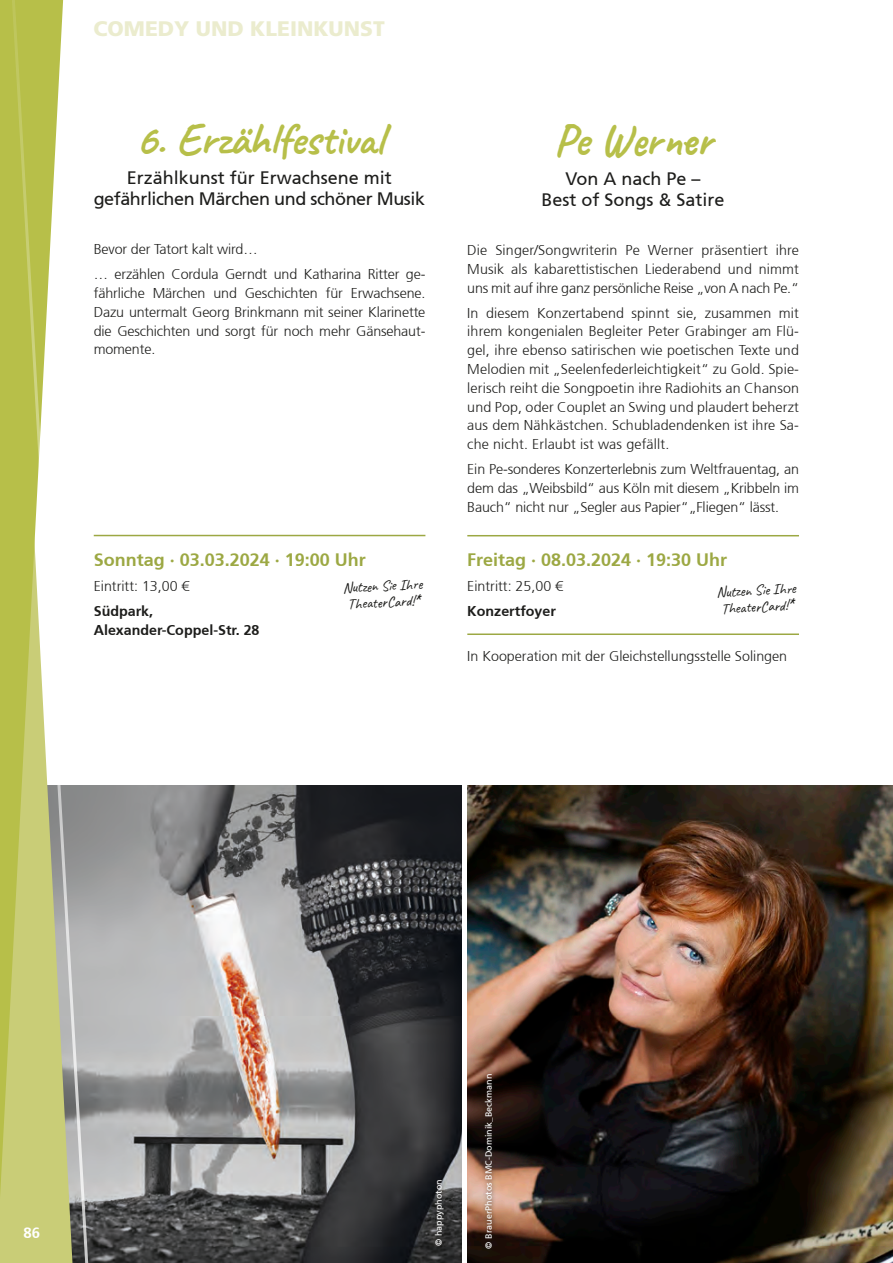
<style>
.page{position:relative;width:893px;height:1263px;background:#fff}
.page>*{position:absolute;margin:0;border:0;box-sizing:border-box;transform-origin:0 0}
.t1{font:700 45px "Caveat";letter-spacing:-.01em;color:#b7bf49}
.t2{font:900 21px "Frutiger LT Std";color:#ebecce}
.t3{font:18px/21.6px "Frutiger";letter-spacing:-.025em;color:#1d1d1b;text-align:center}
.t4{font:700 18px "Frutiger";color:#9ca843}
.t5{font:18px/21.6px "Frutiger";color:#1d1d1b;text-align:center}
.t6{font:15px/16.5px "Caveat";color:#1d1d1b}
.t7{font:700 15px "Frutiger";color:#fff}
.t8{font:300 14.25px/18.8px "Frutiger";letter-spacing:-.01em;color:#1d1d1b;text-align:justify}
.t9{font:700 14.25px/18.8px "Frutiger";color:#1d1d1b}
.t10{font:9px "Frutiger";color:#fff}
.s1{font-weight:700}
</style>
<div class="page">
<img style="left:468px;top:786px;width:425px;height:477px">
<hr style="left:467px;top:535px;width:332px;height:1px;background:#9ca843">
<hr style="left:467px;top:633px;width:332px;height:2px;background:#9ca843">
<div style="left:481px;top:1070px;width:16px;height:183px;background:#1d1d1b;opacity:.75"></div>
<img style="left:95px;top:786px;width:366px;height:477px">
<div style="left:431px;top:1175px;width:17px;height:75px;background:#1d1d1b;opacity:.75"></div>
<svg style="left:0;top:0;width:9px;height:1263px;background:#b9c04e"></svg>
<svg style="left:9px;top:0;width:86px;height:1263px"></svg>
<hr style="left:94px;top:535px;width:331px;height:1px;background:#9ca843">
<h2 class="t2" style="left:94px;top:16px;width:293px">COMEDY UND KLEINKUNST</h2>
<h1 class="t1" style="left:135px;top:110px;width:249px">6. Erzählfestival</h1>
<p class="t3" style="left:94px;top:167px;width:333px">Erzählkunst für Erwachsene mit gefährlichen Märchen und schöner Musik</p>
<p class="t8" style="left:94px;top:237px;width:333px;line-height:25px">Bevor der Tatort kalt wird…<br>… erzählen Cordula Gerndt und Katharina Ritter ge-</p>
<p class="t8" style="left:94px;top:284px;width:333px">fährliche Märchen und Geschichten für Erwachsene.<br>Dazu untermalt Georg Brinkmann mit seiner Klarinette die Geschichten und sorgt für noch mehr Gänsehaut&shy;momente.</p>
<p class="t4" style="left:94px;top:549px;width:274px">Sonntag · 03.03.2024 · 19:00 Uhr</p>
<p class="t8" style="left:94px;top:577px;width:97px">Eintritt: 13,00 €</p>
<p class="t9" style="left:94px;top:602px;width:167px">Südpark,<br>Alexander-Coppel-Str. 28</p>
<p class="t6" style="left:343px;top:580px;width:81px;rotate:-3deg">Nutzen Sie Ihre<br>TheaterCard!<span class="s1">*</span></p>
<h1 class="t1" style="left:554px;top:111px;width:160px">Pe Werner</h1>
<p class="t5" style="left:541px;top:168px;width:185px">Von A nach Pe –<br>Best of Songs &amp; Satire</p>
<p class="t8" style="left:467px;top:241px;width:333px">Die Singer/Songwriterin Pe Werner präsentiert ihre Musik als kabarettistischen Liederabend und nimmt uns mit auf ihre ganz persönliche Reise „von A nach Pe.“</p>
<p class="t8" style="left:467px;top:304px;width:333px">In diesem Konzertabend spinnt sie, zusammen mit ihrem kongenialen Begleiter Peter Grabinger am Flü&shy;gel, ihre ebenso satirischen wie poetischen Texte und Melodien mit „Seelenfederleichtigkeit“ zu Gold. Spie&shy;lerisch reiht die Songpoetin ihre Radiohits an Chanson und Pop, oder Couplet an Swing und plaudert beherzt aus dem Nähkästchen. Schubladendenken ist ihre Sa&shy;che nicht. Erlaubt ist was gefällt.</p>
<p class="t8" style="left:467px;top:460px;width:333px">Ein Pe-sonderes Konzerterlebnis zum Weltfrauentag, an dem das „Weibsbild“ aus Köln mit diesem „Kribbeln im Bauch“ nicht nur „Segler aus Papier“„Fliegen“ lässt.</p>
<p class="t4" style="left:467px;top:549px;width:261px">Freitag · 08.03.2024 · 19:30 Uhr</p>
<p class="t8" style="left:467px;top:577px;width:97px">Eintritt: 25,00 €</p>
<p class="t9" style="left:467px;top:602px;width:90px">Konzertfoyer</p>
<p class="t8" style="left:467px;top:647px;width:321px">In Kooperation mit der Gleichstellungsstelle Solingen</p>
<p class="t6" style="left:716px;top:584px;width:81px;rotate:-3deg">Nutzen Sie Ihre<br>TheaterCard!<span class="s1">*</span></p>
<p class="t7" style="left:23px;top:1223px;width:18px">86</p>
<p class="t10" style="left:434px;top:1246px;width:68px;rotate:-90deg">© happyphoton</p>
<p class="t10" style="left:483px;top:1248px;width:176px;rotate:-90deg">© BrauerPhotos BMC-Dominik_Beckmann</p>
</div>
